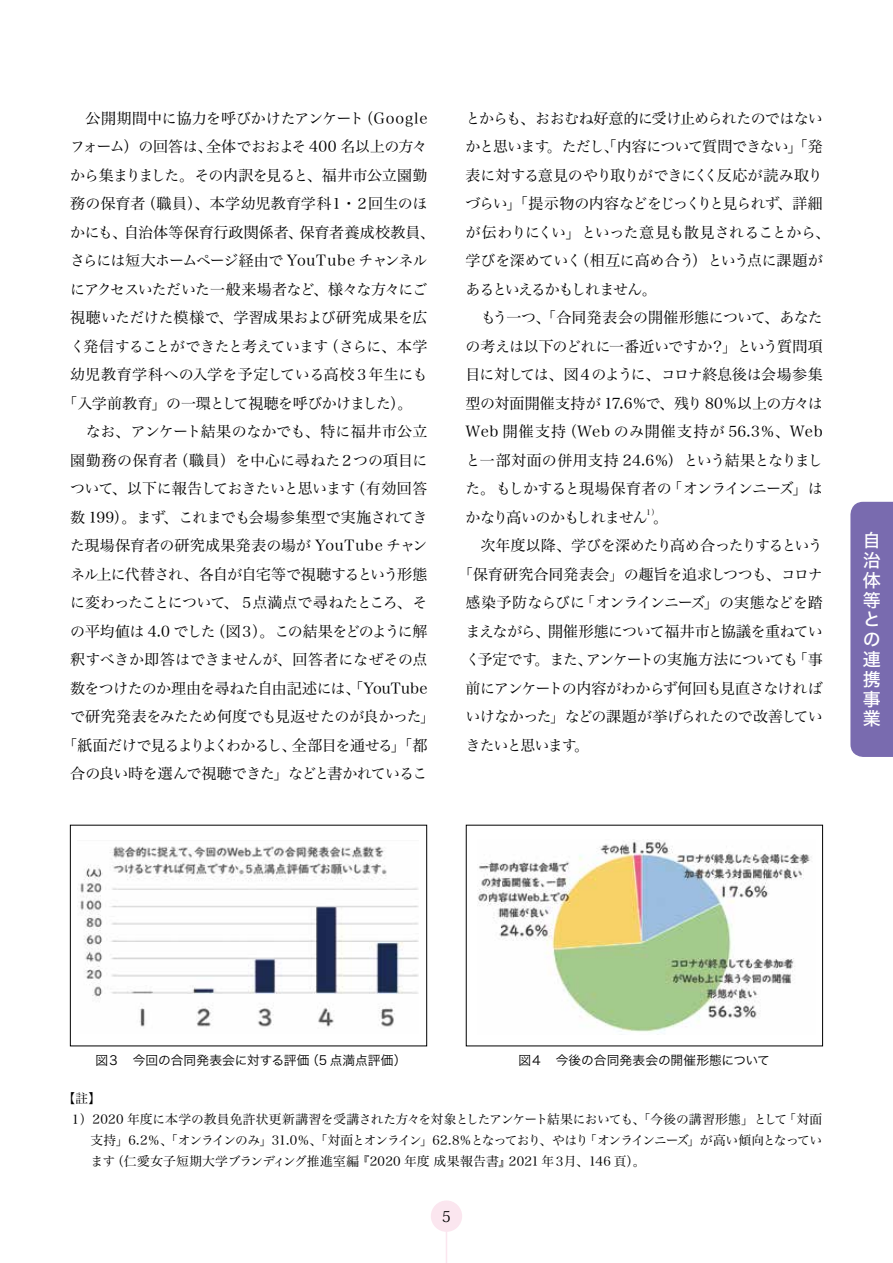
<style>
.page{position:relative;width:893px;height:1263px;background:#fff}
.page>*{position:absolute;margin:0;border:0;box-sizing:border-box;transform-origin:0 0}
.t1{font:18px/19.8px "Hira Kaku Std W5";color:#fff}
.t2{font:15px/28.5px "Hira Min Std W3";letter-spacing:-.03em;color:#000}
.t3{font:15px "Hira Min Std W3";letter-spacing:-.05em;color:#000}
.t4{font:15px "Hira Min Std W3";letter-spacing:.005em;color:#000}
.t5{font:15px "Hira Min Std W3";letter-spacing:-.06em;color:#000}
.t6{font:15px "Hira Min Std W3";color:#000}
.t7{font:15px "Hira Min Std W3";letter-spacing:.01em;color:#000}
.t8{font:15px "Hira Min Std W3";letter-spacing:-.085em;color:#000}
.t9{font:15px "Hira Min Std W3";letter-spacing:-.075em;color:#000}
.t10{font:15px "Hira Min Std W3";letter-spacing:-.055em;color:#000}
.t11{font:15px "Hira Min Std W3";letter-spacing:-.01em;color:#000}
.t12{font:15px "Hira Min Std W3";letter-spacing:-.07em;color:#000}
.t13{font:15px "Koz Min Pro";color:#000}
.t14{font:12.75px "Hira Min Std W3";letter-spacing:-.085em;color:#000}
.t15{font:12.75px "Hira Min Std W3";letter-spacing:-.005em;color:#000}
.t16{font:12.75px "Hira Min Std W3";letter-spacing:.01em;color:#000}
.t17{font:12.75px "Hira Kaku Std W3";color:#000}
.t18{font:12.75px "Hira Min Std W3";letter-spacing:-.035em;color:#000}
.t19{font:7.5px "Hira Min Std W3";color:#000}
</style>
<div class="page">
<div style="left:431px;top:1200px;width:31px;height:32px;background:#fbe6ef;border-radius:50%"></div>
<hr style="left:446px;top:1229px;width:1px;height:34px;background:#fbe6ef">
<div style="left:850px;top:502px;width:43px;height:255px;background:#796baf"></div>
<img style="left:80px;top:846px;width:339px;height:181px">
<img style="left:477px;top:839px;width:335px;height:194px">
<div style="left:70px;top:825px;width:357px;height:221px;border:1px solid #000"></div>
<p class="t6" style="left:70px;top:107px;width:359px">　公開期間中に協力を呼びかけたアンケート（Google</p>
<p class="t2" style="left:70px;top:132px;width:359px">フォーム）の回答は、全体でおおよそ 400 名以上の方々</p>
<p class="t2" style="left:70px;top:160px;width:359px">から集まりました。その内訳を見ると、福井市公立園勤</p>
<p class="t7" style="left:70px;top:193px;width:359px">務の保育者（職員）、本学幼児教育学科１・２回生のほ</p>
<p class="t4" style="left:70px;top:221px;width:366px">かにも、自治体等保育行政関係者、保育者養成校教員、</p>
<p class="t3" style="left:70px;top:250px;width:359px">さらには短大ホームページ経由で YouTube チャンネル</p>
<p class="t5" style="left:70px;top:278px;width:359px">にアクセスいただいた一般来場者など、様々な方々にご</p>
<p class="t6" style="left:70px;top:307px;width:359px">視聴いただけた模様で、学習成果および研究成果を広</p>
<p class="t10" style="left:70px;top:335px;width:359px">く発信することができたと考えています（さらに、本学</p>
<p class="t4" style="left:70px;top:364px;width:359px">幼児教育学科への入学を予定している高校３年生にも</p>
<p class="t2" style="left:63px;top:388px;width:351px">「入学前教育」の一環として視聴を呼びかけました）。</p>
<p class="t11" style="left:70px;top:421px;width:359px">　なお、アンケート結果のなかでも、特に福井市公立</p>
<p class="t4" style="left:70px;top:449px;width:359px">園勤務の保育者（職員）を中心に尋ねた２つの項目に</p>
<p class="t2" style="left:70px;top:474px;width:359px">ついて、以下に報告しておきたいと思います（有効回答</p>
<p class="t2" style="left:70px;top:502px;width:359px">数 199）。まず、これまでも会場参集型で実施されてき</p>
<p class="t7" style="left:70px;top:535px;width:359px">た現場保育者の研究成果発表の場が YouTube チャン</p>
<p class="t2" style="left:70px;top:559px;width:359px">ネル上に代替され、各自が自宅等で視聴するという形態</p>
<p class="t2" style="left:70px;top:588px;width:359px">に変わったことについて、５点満点で尋ねたところ、そ</p>
<p class="t8" style="left:70px;top:620px;width:359px">の平均値は 4.0 でした（図３）。この結果をどのように解</p>
<p class="t2" style="left:70px;top:645px;width:359px">釈すべきか即答はできませんが、回答者になぜその点</p>
<p class="t2" style="left:70px;top:673px;width:359px">数をつけたのか理由を尋ねた自由記述には、「YouTube</p>
<p class="t2" style="left:70px;top:702px;width:366px">で研究発表をみたため何度でも見返せたのが良かった」</p>
<p class="t5" style="left:63px;top:734px;width:366px">「紙面だけで見るよりよくわかるし、全部目を通せる」「都</p>
<p class="t2" style="left:70px;top:759px;width:359px">合の良い時を選んで視聴できた」などと書かれているこ</p>
<p class="t2" style="left:466px;top:103px;width:366px">とからも、おおむね好意的に受け止められたのではないかと思います。ただし、「内容について質問できない」「発表に対する意見のやり取りができにくく反応が読み取りづらい」「提示物の内容などをじっくりと見られず、詳細が伝わりにくい」といった意見も散見されることから、学びを深めていく（相互に高め合う）という点に課題があるといえるかもしれません。<br>　もう一つ、「合同発表会の開催形態について、あなたの考えは以下のどれに一番近いですか？」という質問項目に対しては、図４のように、コロナ終息後は会場参集型の対面開催支持が 17.6％で、残り 80％以上の方々は<br>Web 開催支持（Web のみ開催支持が 56.3％、Webと一部対面の併用支持 24.6％）という結果となりました。もしかすると現場保育者の「オンラインニーズ」はかなり高いのかもしれません。</p>
<p class="t19" style="left:645px;top:507px;width:15px">１）</p>
<p class="t3" style="left:466px;top:535px;width:359px">　次年度以降、学びを深めたり高め合ったりするという</p>
<p class="t2" style="left:458px;top:559px;width:366px">「保育研究合同発表会」の趣旨を追求しつつも、コロナ</p>
<p class="t2" style="left:466px;top:588px;width:359px">感染予防ならびに「オンラインニーズ」の実態などを踏</p>
<p class="t2" style="left:466px;top:616px;width:359px">まえながら、開催形態について福井市と協議を重ねてい</p>
<p class="t9" style="left:466px;top:649px;width:359px">く予定です。また、アンケートの実施方法についても「事</p>
<p class="t3" style="left:466px;top:677px;width:359px">前にアンケートの内容がわからず何回も見直さなければ</p>
<p class="t2" style="left:466px;top:702px;width:359px">いけなかった」などの課題が挙げられたので改善してい</p>
<p class="t12" style="left:466px;top:734px;width:125px">きたいと思います。</p>
<p class="t1" style="left:863px;top:531px;width:19px">自治体等との連携事業</p>
<p class="t17" style="left:96px;top:1051px;width:313px">図３　今回の合同発表会に対する評価（5 点満点評価）</p>
<p class="t17" style="left:518px;top:1051px;width:253px">図４　今後の合同発表会の開催形態について</p>
<p class="t18" style="left:63px;top:1089px;width:40px">【註】</p>
<p class="t15" style="left:69px;top:1110px;width:754px">１）2020 年度に本学の教員免許状更新講習を受講された方々を対象としたアンケート結果においても、「今後の講習形態」として「対面</p>
<p class="t14" style="left:90px;top:1131px;width:733px">支持」6.2％、「オンラインのみ」31.0％、「対面とオンライン」62.8％となっており、やはり「オンラインニーズ」が高い傾向となってい</p>
<p class="t16" style="left:90px;top:1152px;width:557px">ます（仁愛女子短期大学ブランディング推進室編 『2020 年度 成果報告書』2021 年３月、146 頁）。</p>
<p class="t13" style="left:442px;top:1205px;width:11px">5</p>
</div>
